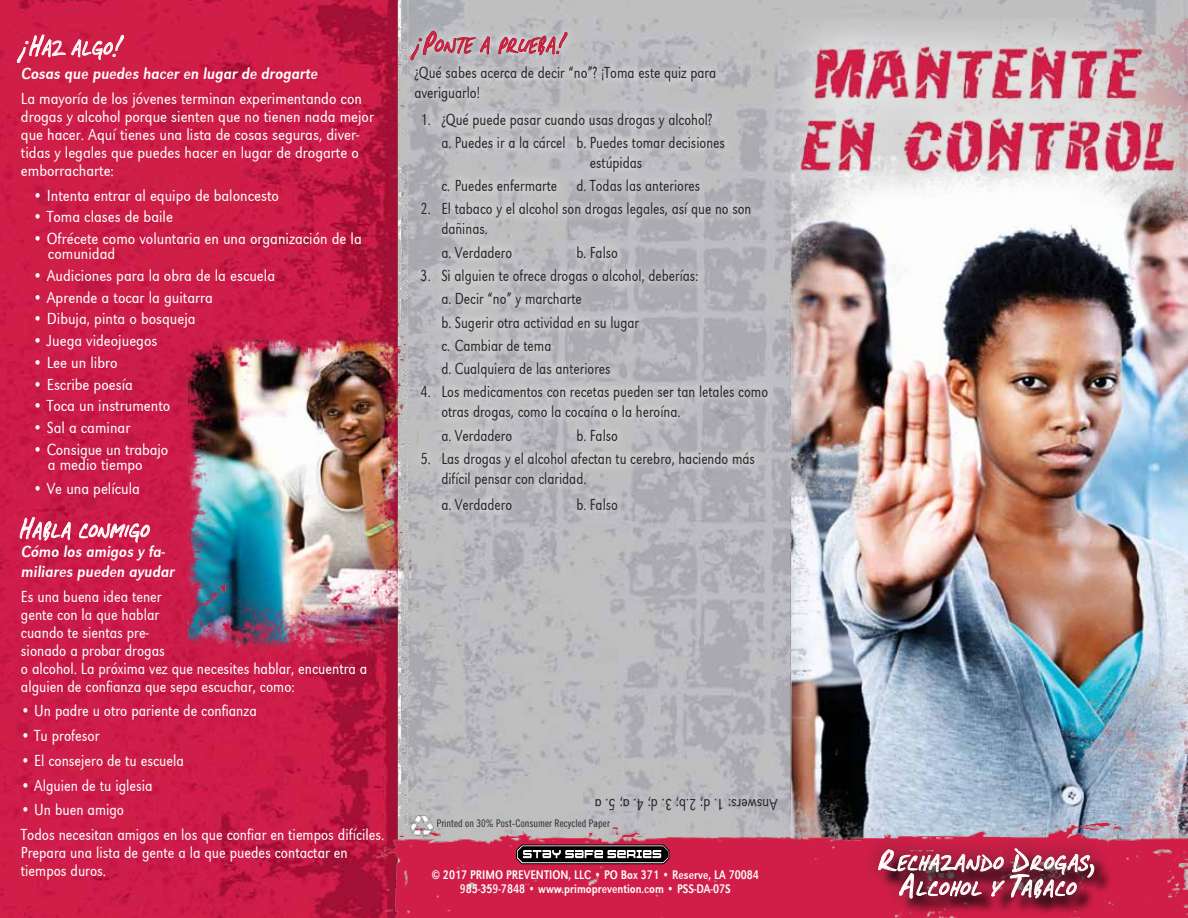
<style>
.page{position:relative;width:1188px;height:918px;background:#fff}
.page>*{position:absolute;margin:0;border:0;box-sizing:border-box;transform-origin:0 0}
.t1{font:17.85px/25.5px "Dirty Darren";letter-spacing:.055em;color:#fff;text-align:center;scale:1.05 1}
.t2{font:17.85px "Dirty Darren";letter-spacing:.03em;color:#d21e49;scale:.95 1}
.t3{font:17.85px "Dirty Darren";letter-spacing:.03em;color:#fff;scale:.95 1}
.t4{font:17.85px "Dirty Darren";letter-spacing:.055em;color:#fff;scale:.95 1}
.t5{font:300 16.5px/23.2px "URW Grotesk Ext Nar";color:#292829;scale:.9 1}
.t6{font:300 16.5px/18px "URW Grotesk Ext Nar";color:#fff}
.t7{font:300 16.5px/18px "URW Grotesk Ext Nar";color:#fff;scale:.95 1}
.t8{font:16.5px/19.8px "URW Grotesk Ext Nar";color:#fff}
.t9{font:300 16.5px "URW Grotesk Ext Nar";color:#292829;scale:.91 1}
.t10{font:12.9px/14.2px "URW Grotesk Ext Nar";color:#fff;text-align:center;scale:.93 1}
.t11{font:10.5px "Trade Gothic Cond Eighteen";color:#292829}
.s1{font-size:25.5px}
</style>
<div class="page">
<img style="left:0;top:0;width:500px;height:918px">
<svg style="left:17px;top:34px;width:107px;height:32px;background:#d64364"></svg>
<svg style="left:19px;top:517px;width:52px;height:31px;background:#d44b6f"></svg>
<svg style="left:79px;top:523px;width:71px;height:20px"></svg>
<img style="left:388px;top:19px;width:800px;height:796px">
<img style="left:374px;top:815px;width:814px;height:103px">
<svg style="left:516px;top:844px;width:153px;height:20px"></svg>
<div style="left:859px;top:830px;width:254px;height:87px;background:#292829;opacity:.46"></div>
<svg style="left:878px;top:848px;width:217px;height:66px;background:#a44259"></svg>
<img style="left:179px;top:324px;width:233px;height:331px">
<svg style="left:401px;top:22px;width:376px;height:497px;background:#bababe"></svg>
<svg style="left:410px;top:31px;width:80px;height:29px;background:#b89ca0"></svg>
<svg style="left:498px;top:32px;width:70px;height:24px;background:#bd9599"></svg>
<img style="left:410px;top:815px;width:23px;height:23px">
<p class="t4" style="left:21px;top:38px;width:108px"><span class="s1">¡H</span>az algo<span class="s1">!</span></p>
<p class="t8" style="left:21px;top:64px;width:301px">Cosas que puedes hacer en lugar de drogarte</p>
<p class="t6" style="left:21px;top:89px;width:355px">La mayoría de los jóvenes terminan experimentando con drogas y alcohol porque sienten que no tienen nada mejor que hacer. Aquí tienes una lista de cosas seguras, diver&shy;tidas y legales que puedes hacer en lugar de drogarte o emborracharte:</p>
<p class="t6" style="left:33px;top:186px;width:248px">• Intenta entrar al equipo de baloncesto</p>
<p class="t6" style="left:33px;top:208px;width:142px">• Toma clases de baile</p>
<p class="t6" style="left:48px;top:231px;width:315px;line-height:15px;text-indent:-15px">• Ofrécete como voluntaria en una organización de la comunidad</p>
<p class="t6" style="left:33px;top:266px;width:244px">• Audiciones para la obra de la escuela</p>
<p class="t6" style="left:33px;top:288px;width:181px">• Aprende a tocar la guitarra</p>
<p class="t6" style="left:33px;top:310px;width:164px">• Dibuja, pinta o bosqueja</p>
<p class="t6" style="left:33px;top:331px;width:126px">• Juega videojuegos</p>
<p class="t6" style="left:33px;top:353px;width:86px">• Lee un libro</p>
<p class="t6" style="left:33px;top:375px;width:102px">• Escribe poesía</p>
<p class="t6" style="left:33px;top:397px;width:139px">• Toca un instrumento</p>
<p class="t6" style="left:33px;top:418px;width:99px">• Sal a caminar</p>
<p class="t6" style="left:48px;top:442px;width:122px;line-height:15px;text-indent:-15px">• Consigue un trabajo a medio tiempo</p>
<p class="t6" style="left:33px;top:480px;width:109px">• Ve una película</p>
<p class="t3" style="left:21px;top:521px;width:138px"><span class="s1">H</span>abla conmigo</p>
<p class="t8" style="left:21px;top:542px;width:157px">Cómo los amigos y fa&shy;miliares pueden ayudar</p>
<p class="t7" style="left:21px;top:587px;width:366px">Es una buena idea tener<br>gente con la que hablar<br>cuando te sientas pre-<br>sionado a probar drogas<br>o alcohol. La próxima vez que necesites hablar, encuentra a alguien de confianza que sepa escuchar, como:</p>
<p class="t7" style="left:21px;top:702px;width:250px">• Un padre u otro pariente de confianza</p>
<p class="t7" style="left:21px;top:727px;width:84px">• Tu profesor</p>
<p class="t7" style="left:21px;top:751px;width:173px">• El consejero de tu escuela</p>
<p class="t7" style="left:21px;top:776px;width:140px">• Alguien de tu iglesia</p>
<p class="t7" style="left:21px;top:797px;width:384px;line-height:24.8px">• Un buen amigo<br>Todos necesitan amigos en los que confiar en tiempos difíciles.</p>
<p class="t7" style="left:21px;top:844px;width:345px">Prepara una lista de gente a la que puedes contactar en tiempos duros.</p>
<p class="t2" style="left:414px;top:35px;width:161px"><span class="s1">¡P</span>onte a prueba<span class="s1">!</span></p>
<p class="t5" style="left:414px;top:63px;width:337px;line-height:19.8px">¿Qué sabes acerca de decir “no”? ¡Toma este quiz para averiguarlo!</p>
<p class="t5" style="left:441px;top:108px;width:317px;text-indent:-21px">1. ¿Qué puede pasar cuando usas drogas y alcohol? a. Puedes ir a la cárcel b. Puedes tomar decisiones</p>
<p class="t5" style="left:441px;top:151px;width:289px;text-indent:148px">estúpidas<br>c. Puedes enfermarte d. Todas las anteriores</p>
<p class="t5" style="left:441px;top:199px;width:346px;line-height:19.8px;text-indent:-21px">2. El tabaco y el alcohol son drogas legales, así que no son dañinas.</p>
<p class="t5" style="left:441px;top:240px;width:80px">a. Verdadero</p>
<p class="t5" style="left:576px;top:240px;width:48px">b. Falso</p>
<p class="t5" style="left:441px;top:264px;width:287px;text-indent:-21px">3. Si alguien te ofrece drogas o alcohol, deberías: a. Decir “no” y marcharte<br>b. Sugerir otra actividad en su lugar<br>c. Cambiar de tema<br>d. Cualquiera de las anteriores</p>
<p class="t5" style="left:441px;top:382px;width:365px;line-height:19.8px;text-indent:-21px">4. Los medicamentos con recetas pueden ser tan letales como otras drogas, como la cocaína o la heroína.</p>
<p class="t5" style="left:441px;top:423px;width:80px">a. Verdadero</p>
<p class="t5" style="left:576px;top:423px;width:48px">b. Falso</p>
<p class="t5" style="left:441px;top:448px;width:350px;line-height:19.8px;text-indent:-21px">5. Las drogas y el alcohol afectan tu cerebro, haciendo más difícil pensar con claridad.</p>
<p class="t5" style="left:441px;top:493px;width:80px">a. Verdadero</p>
<p class="t5" style="left:576px;top:493px;width:48px">b. Falso</p>
<p class="t9" style="left:777px;top:815px;width:202px;rotate:-180deg">Answers: 1. d; 2.b; 3. d; 4. a; 5. a</p>
<p class="t11" style="left:437px;top:817px;width:175px">Printed on 30% Post-Consumer Recycled Paper</p>
<p class="t10" style="left:432px;top:868px;width:353px">© 2017 PRIMO PREVENTION, LLC • PO Box 371 • Reserve, LA 70084<br>985-359-7848 • www.primoprevention.com • PSS-DA-07S</p>
<p class="t1" style="left:879px;top:850px;width:210px"><span class="s1">R</span>echazando <span class="s1">D</span>rogas<span class="s1">,<br>A</span>lcohol y <span class="s1">T</span>abaco</p>
</div>
